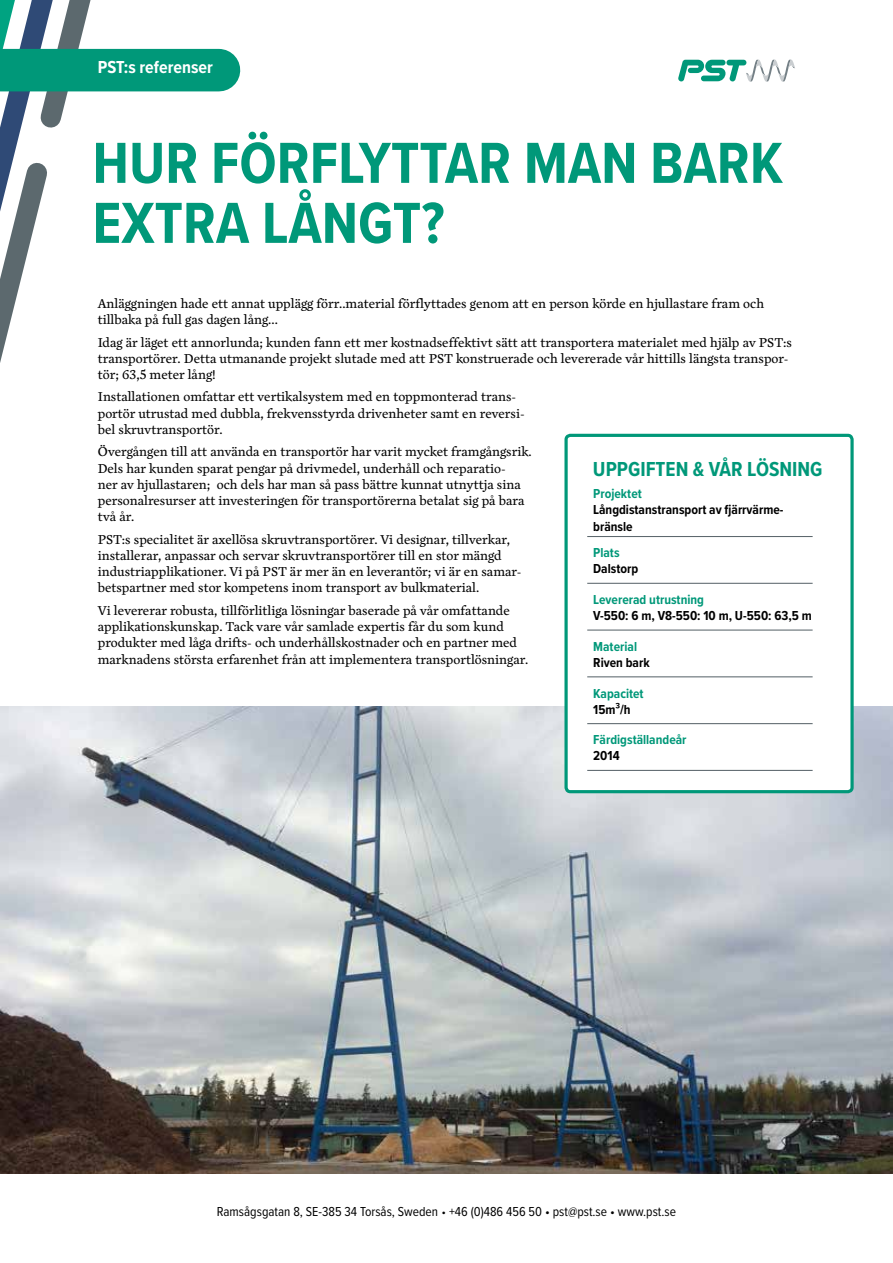
<style>
.page{position:relative;width:893px;height:1263px;background:#fff}
.page>*{position:absolute;margin:0;border:0;box-sizing:border-box;transform-origin:0 0}
.t1{font:700 60px/60px "Proxima Nova Cond";color:#009879}
.t2{font:700 21px "Proxima Nova Cond";color:#009879}
.t3{font:700 18px "Proxima Nova Cond";color:#fff}
.t4{font:13.5px/16.2px "Cardea OT Reg Lining";color:#000}
.t5{font:700 13.5px/16.2px "Proxima Nova Cond";color:#000}
.t6{font:13.5px "Proxima Nova Cond";color:#000}
.t7{font:700 13.5px "Proxima Nova Cond";color:#009879}
.s1{font-family:"Cardea OT Reg Lining"}
</style>
<div class="page">
<svg style="left:64px;top:0;width:36px;height:106px"></svg>
<svg style="left:0;top:0;width:64px;height:363px"></svg>
<div style="left:0;top:49px;width:219px;height:42px;background:#009879"></div>
<svg style="left:678px;top:60px;width:117px;height:21px"></svg>
<img style="left:0;top:706px;width:893px;height:468px">
<div style="left:566px;top:435px;width:286px;height:357px;background:#fff;border-radius:4px"></div>
<div style="left:564px;top:434px;width:290px;height:359px;border:3px solid #009879;border-radius:4px"></div>
<hr style="left:587px;top:536px;width:226px;height:1px;background:#5d686e">
<hr style="left:587px;top:583px;width:226px;height:1px;background:#5d686e">
<hr style="left:587px;top:629px;width:226px;height:2px;background:#5d686e">
<hr style="left:587px;top:676px;width:226px;height:1px;background:#5d686e">
<hr style="left:587px;top:723px;width:226px;height:1px;background:#5d686e">
<hr style="left:587px;top:770px;width:226px;height:1px;background:#5d686e">
<h3 class="t3" style="left:98px;top:54px;width:117px">PST:s referenser</h3>
<h3 class="t3" style="left:98px;top:57px;width:122px">PST CASE STUDY</h3>
<h1 class="t1" style="left:92px;top:132px;width:692px">HUR FÖRFLYTTAR MAN BARK<br>EXTRA LÅNGT?</h1>
<p class="t4" style="left:98px;top:296px;width:668px">Anläggningen hade ett annat upplägg förr..material förflyttades genom att en person körde en hjullastare fram och tillbaka på full gas dagen lång...</p>
<p class="t4" style="left:98px;top:335px;width:695px">Idag är läget ett annorlunda; kunden fann ett mer kostnadseffektivt sätt att transportera materialet med hjälp av PST:s transportörer. Detta utmanande projekt slutade med att PST konstruerade och levererade vår hittills längsta transpor&shy;tör; 63,5 meter lång!</p>
<p class="t4" style="left:98px;top:390px;width:428px">Installationen omfattar ett vertikalsystem med en toppmonterad trans&shy;portör utrustad med dubbla, frekvensstyrda drivenheter samt en reversi&shy;bel skruvtransportör.</p>
<p class="t4" style="left:98px;top:445px;width:435px">Övergången till att använda en transportör har varit mycket framgångsrik.<br>Dels har kunden sparat pengar på drivmedel, underhåll och reparatio-<br>ner av hjullastaren; och dels har man så pass bättre kunnat utnyttja sina personalresurser att investeringen för transportörerna betalat sig på bara två år.</p>
<p class="t4" style="left:98px;top:532px;width:425px">PST:s specialitet är axellösa skruvtransportörer. Vi designar, tillverkar, installerar, anpassar och servar skruvtransportörer till en stor mängd industriapplikationer. Vi på PST är mer än en leverantör; vi är en samar&shy;betspartner med stor kompetens inom transport av bulkmaterial.</p>
<p class="t4" style="left:98px;top:603px;width:432px">Vi levererar robusta, tillförlitliga lösningar baserade på vår omfattande applikationskunskap. Tack vare vår samlade expertis får du som kund produkter med låga drifts- och underhållskostnader och en partner med marknadens största erfarenhet från att implementera transportlösningar.</p>
<h2 class="t2" style="left:593px;top:453px;width:231px">UPPGIFTEN &amp; VÅR LÖSNING</h2>
<p class="t7" style="left:593px;top:484px;width:50px">Projektet</p>
<p class="t5" style="left:593px;top:501px;width:192px">Långdistanstransport av fjärrvärme&shy;bränsle</p>
<p class="t7" style="left:593px;top:543px;width:28px">Plats</p>
<p class="t5" style="left:593px;top:560px;width:46px">Dalstorp</p>
<p class="t7" style="left:593px;top:589px;width:112px">Levererad utrustning</p>
<p class="t5" style="left:593px;top:607px;width:220px">V-550: 6 m, V8-550: 10 m, U-550: 63,5 m</p>
<p class="t7" style="left:593px;top:636px;width:45px">Material</p>
<p class="t5" style="left:593px;top:654px;width:58px">Riven bark</p>
<p class="t7" style="left:593px;top:683px;width:52px">Kapacitet</p>
<p class="t5" style="left:593px;top:701px;width:39px">15m³/h</p>
<p class="t7" style="left:593px;top:730px;width:95px">Färdigställandeår</p>
<p class="t5" style="left:593px;top:748px;width:28px">2014</p>
<p class="t6" style="left:217px;top:1202px;width:461px">Ramsågsgatan 8, SE-385 34 Torsås, Sweden <span class="s1">•</span> +46 (0)486 456 50 • pst@pst.se • www.pst.se</p>
</div>
